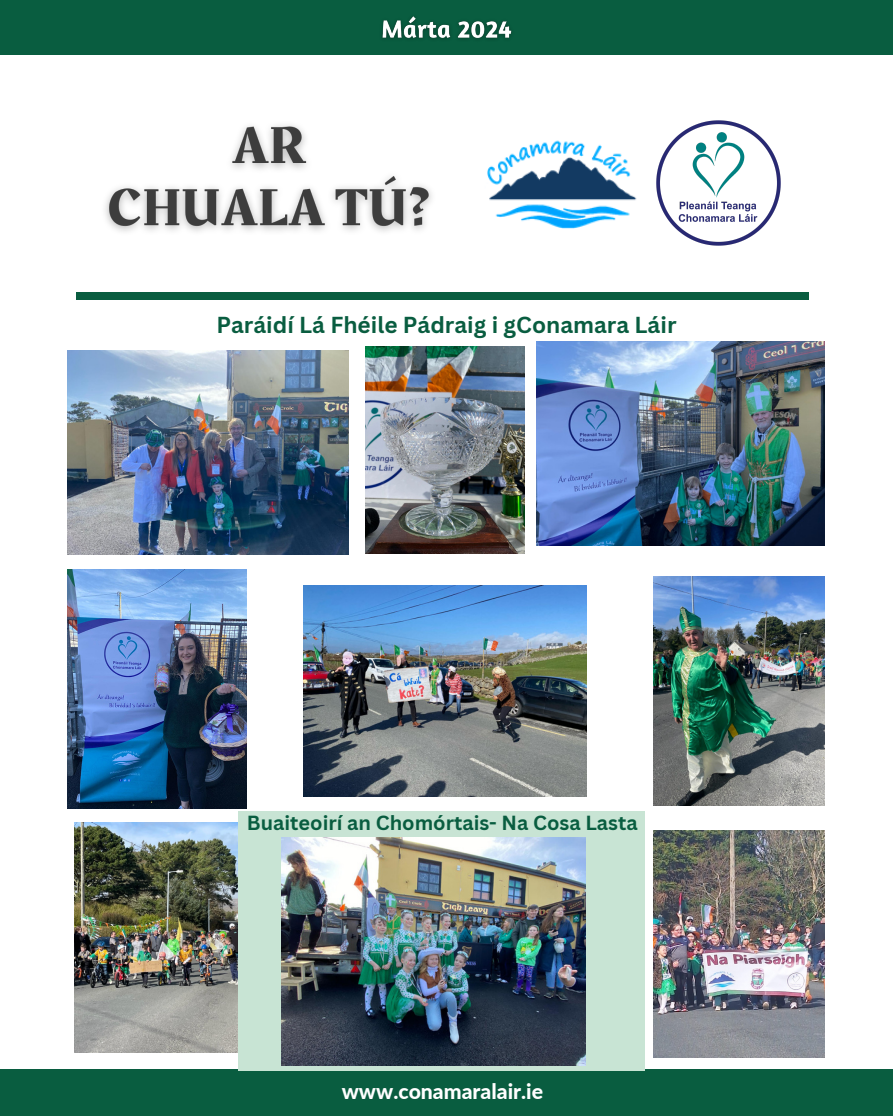
<style>
.page{position:relative;width:893px;height:1116px;background:#fff}
.page>*{position:absolute;margin:0;border:0;box-sizing:border-box;transform-origin:0 0}
.t1{font:700 22.5px "Canva Sans";color:#095d40}
.t2{font:800 21.15px "Lato";color:#fff}
.t3{font:700 19.95px "Canva Sans";color:#095d40}
</style>
<div class="page">
<div style="left:0;top:0;width:892px;height:55px;background:#095d40"></div>
<div style="left:0;top:1069px;width:892px;height:47px;background:#095d40"></div>
<img style="left:105px;top:125px;width:327px;height:107px">
<img style="left:487px;top:140px;width:150px;height:89px">
<div style="left:76px;top:293px;width:732px;height:6px;background:#095d40"></div>
<img style="left:656px;top:120px;width:125px;height:126px">
<img style="left:67px;top:351px;width:282px;height:203px">
<img style="left:67px;top:570px;width:179px;height:238px">
<img style="left:536px;top:342px;width:288px;height:203px">
<img style="left:653px;top:577px;width:170px;height:228px">
<img style="left:365px;top:347px;width:159px;height:207px">
<img style="left:74px;top:823px;width:164px;height:229px">
<img style="left:303px;top:585px;width:283px;height:212px">
<div style="left:238px;top:811px;width:406px;height:260px;background:#c8e4d4"></div>
<img style="left:281px;top:838px;width:304px;height:228px">
<img style="left:653px;top:830px;width:170px;height:228px">
<img style="left:382px;top:16px;width:130px;height:23px">
<p class="t1" style="left:216px;top:309px;width:461px">Paráidí Lá Fhéile Pádraig i gConamara Láir</p>
<p class="t3" style="left:247px;top:808px;width:392px">Buaiteoirí an Chomórtais- Na Cosa Lasta</p>
<p class="t2" style="left:341px;top:1078px;width:203px">www.conamaralair.ie</p>
</div>
